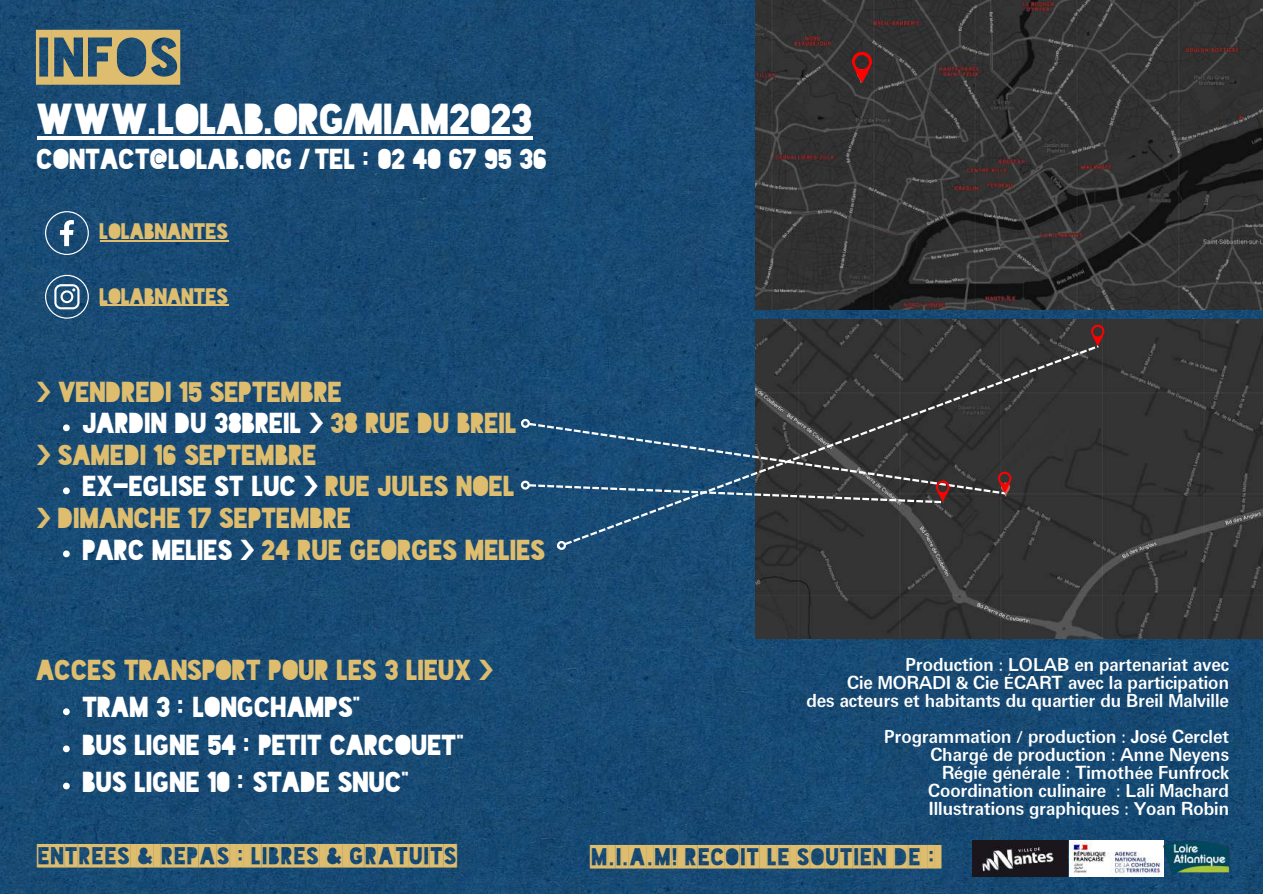
<style>
.page{position:relative;width:1263px;height:894px;background:#fff}
.page>*{position:absolute;margin:0;border:0;box-sizing:border-box;transform-origin:0 0}
.t1{font:52.5px "Blackout 2 AM";color:#debd6e}
.t2{font:40.5px "Blackout Midnight";color:#fff}
.t3{font:27px/37px "Blackout Midnight";color:#fff}
.t4{font:27px "Blackout Midnight";color:#debd6e}
.t5{font:22.5px "Blackout 2 AM";color:#debd6e}
.t6{font:21px "Blackout Midnight";color:#debd6e}
.t7{font:700 18px/18px "Fluxisch Else";color:#fff;text-align:right}
.s1{color:#debd6e}
.s2{color:#fff}
</style>
<div class="page">
<img style="left:0;top:0;width:1263px;height:893px">
<img style="left:973px;top:840px;width:94px;height:36px">
<img style="left:1070px;top:840px;width:93px;height:36px">
<img style="left:1163px;top:838px;width:66px;height:36px">
<svg style="left:45px;top:275px;width:44px;height:43px;background:#4a7191"></svg>
<svg style="left:45px;top:211px;width:44px;height:44px;background:#41698b"></svg>
<img style="left:756px;top:0;width:506px;height:309px">
<img style="left:756px;top:319px;width:506px;height:319px">
<svg style="left:63px;top:424px;width:7px;height:7px"></svg>
<svg style="left:63px;top:487px;width:7px;height:7px"></svg>
<svg style="left:63px;top:550px;width:7px;height:7px"></svg>
<div style="left:521px;top:418px;width:9px;height:10px;border:2px solid #fff;border-radius:50%"></div>
<div style="left:521px;top:480px;width:9px;height:9px;border:2px solid #fff;border-radius:50%"></div>
<svg style="left:565px;top:345px;width:534px;height:200px;background:#2d3d4a"></svg>
<svg style="left:554px;top:538px;width:15px;height:14px"></svg>
<svg style="left:852px;top:52px;width:20px;height:31px"></svg>
<hr style="left:37px;top:137px;width:309px;height:3px;background:#fff">
<hr style="left:346px;top:137px;width:187px;height:3px;background:#fff">
<svg style="left:63px;top:708px;width:7px;height:7px"></svg>
<svg style="left:63px;top:745px;width:7px;height:7px"></svg>
<svg style="left:63px;top:782px;width:7px;height:7px"></svg>
<hr style="left:100px;top:240px;width:129px;height:1px;background:#debd6e">
<hr style="left:100px;top:304px;width:129px;height:2px;background:#debd6e">
<svg style="left:1091px;top:324px;width:13px;height:22px"></svg>
<svg style="left:529px;top:423px;width:482px;height:80px;background:#33485b"></svg>
<h1 class="t1" style="left:36px;top:30px;width:145px">INFOS</h1>
<h2 class="t2" style="left:37px;top:97px;width:497px">WWW.LOLAB.ORG/MIAM2023</h2>
<h3 class="t3" style="left:37px;top:141px;width:512px">CONTACT@LOLAB.ORG / TEL : 02 40 67 95 36</h3>
<p class="t6" style="left:100px;top:220px;width:130px">LOLABNANTES</p>
<p class="t6" style="left:100px;top:284px;width:130px">LOLABNANTES</p>
<h3 class="t4" style="left:37px;top:376px;width:307px">&gt; VENDREDI 15 SEPTEMBRE</h3>
<h3 class="t3" style="left:83px;top:405px;width:436px">JARDIN DU 38BREIL &gt; <span class="s1">38 RUE DU BREIL</span></h3>
<h3 class="t4" style="left:37px;top:439px;width:282px">&gt; SAMEDI 16 SEPTEMBRE</h3>
<h3 class="t3" style="left:83px;top:468px;width:434px">EX-EGLISE ST LUC &gt; <span class="s1">RUE JULES NOEL</span></h3>
<h3 class="t4" style="left:37px;top:502px;width:316px">&gt; DIMANCHE 17 SEPTEMBRE</h3>
<h3 class="t4" style="left:83px;top:534px;width:465px"><span class="s2">PARC MELIES &gt;</span> 24 RUE GEORGES MELIES</h3>
<h3 class="t4" style="left:37px;top:655px;width:458px">ACCES TRANSPORT POUR LES 3 LIEUX &gt;</h3>
<h3 class="t3" style="left:83px;top:689px;width:382px">TRAM 3 : LONGCHAMPS"<br>BUS LIGNE 54 : PETIT CARCOUET"<br>BUS LIGNE 10 : STADE SNUC"</h3>
<p class="t5" style="left:37px;top:844px;width:421px">ENTREES &amp; REPAS : LIBRES &amp; GRATUITS</p>
<p class="t7" style="left:806px;top:656px;width:424px">Production : LOLAB en partenariat avec<br>Cie MORADI &amp; Cie ÉCART avec la participation<br>des acteurs et habitants du quartier du Breil Malville</p>
<p class="t7" style="left:884px;top:728px;width:346px">Programmation / production : José Cerclet Chargé de production : Anne Neyens Régie générale : Timothée Funfrock Coordination culinaire : Lali Machard Illustrations graphiques : Yoan Robin</p>
<p class="t5" style="left:590px;top:844px;width:346px">M.I.A.M! RECOIT LE SOUTIEN DE :</p>
</div>
